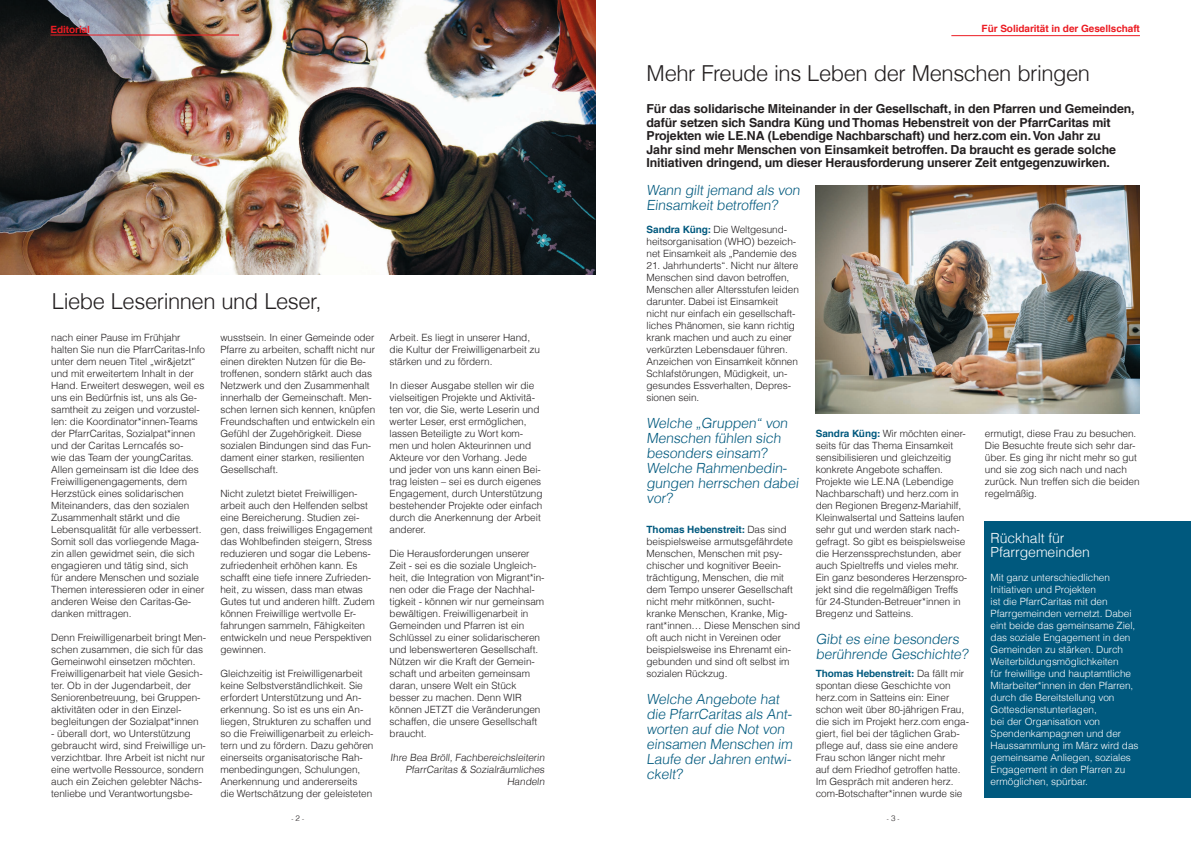
<style>
.page{position:relative;width:1191px;height:842px;background:#fff}
.page>*{position:absolute;margin:0;border:0;box-sizing:border-box;transform-origin:0 0}
.Überschrift{font:300 22px "Helveticafor Caritas";letter-spacing:-.02em;color:#231f20}
.Interview_Frage{font:300 14px/15px "Helveticafor Caritas";color:#00597e}
.Fließtext_light{font:300 14px/14px "Helveticafor Caritas";letter-spacing:-.005em;color:#fff}
.Zwischenüberschrift{font:700 12.4px/13.5px "Helveticafor Caritas";letter-spacing:-.01em;color:#231f20}
.Name_kursiv{font:300 10px/12px "Helveticafor Caritas";letter-spacing:-.005em;color:#231f20}
.Fließtext_light-2{font:300 10px/12px "Helveticafor Caritas";letter-spacing:-.005em;color:#fff}
.Fließtext_light-3{font:300 10px/12px "Helveticafor Caritas";letter-spacing:-.005em;color:#231f20}
.Fließtext_bold{font:700 10px "Helveticafor Caritas";letter-spacing:-.005em;color:#ec1c23}
.t1{font:300 6px "Helveticafor Caritas";color:#231f20}
.s1{font-weight:700;color:#00597e}
.s2{font-size:8px}
</style>
<div class="page">
<hr style="left:951px;top:35px;width:189px;height:1px;background:#ec1c23">
<img style="left:0;top:0;width:595px;height:275px">
<hr style="left:50px;top:35px;width:189px;height:1px;background:#ec1c23">
<div style="left:985px;top:521px;width:206px;height:276px;background:#00597e"></div>
<img style="left:815px;top:185px;width:325px;height:228px">
<p class="Fließtext_bold" style="left:50px;top:23px;width:41px">Editorial</p>
<p class="Überschrift" style="left:52px;top:287px;width:271px">Liebe Leserinnen und Leser,</p>
<p class="Name_kursiv" style="left:51px;top:332px;width:155px">nach einer Pause im Frühjahr halten Sie nun die PfarrCaritas-Info unter dem neuen Titel „wir&amp;jetzt“ und mit erweitertem Inhalt in der<br>Hand. Erweitert deswegen, weil es uns ein Bedürfnis ist, uns als Ge&shy;samtheit zu zeigen und vorzustel&shy;len: die Koordinator*innen-Teams der PfarrCaritas, Sozialpat*innen und der Caritas Lerncafés so-<br>wie das Team der youngCaritas.<br>Allen gemeinsam ist die Idee des<br>Freiwilligenengagements, dem<br>Herzstück eines solidarischen<br>Miteinanders, das den sozialen<br>Zusammenhalt stärkt und die<br>Lebensqualität für alle verbessert.<br>Somit soll das vorliegende Maga&shy;zin allen gewidmet sein, die sich engagieren und tätig sind, sich<br>für andere Menschen und soziale<br>Themen interessieren oder in einer anderen Weise den Caritas-Ge&shy;danken mittragen.</p>
<p class="Name_kursiv" style="left:51px;top:632px;width:156px">Denn Freiwilligenarbeit bringt Men&shy;schen zusammen, die sich für das Gemeinwohl einsetzen möchten.<br>Freiwilligenarbeit hat viele Gesich&shy;ter. Ob in der Jugendarbeit, der Seniorenbetreuung, bei Gruppen&shy;aktivitäten oder in den Einzel&shy;begleitungen der Sozialpat*innen</p>
<p class="Name_kursiv" style="left:51px;top:728px;width:156px">- überall dort, wo Unterstützung gebraucht wird, sind Freiwillige un&shy;verzichtbar. Ihre Arbeit ist nicht nur eine wertvolle Ressource, sondern auch ein Zeichen gelebter Nächs&shy;tenliebe und Verantwortungsbe-</p>
<p class="Name_kursiv" style="left:220px;top:332px;width:156px">wusstsein. In einer Gemeinde oder<br>Pfarre zu arbeiten, schafft nicht nur einen direkten Nutzen für die Be&shy;troffenen, sondern stärkt auch das<br>Netzwerk und den Zusammenhalt innerhalb der Gemeinschaft. Men&shy;schen lernen sich kennen, knüpfen<br>Freundschaften und entwickeln ein<br>Gefühl der Zugehörigkeit. Diese sozialen Bindungen sind das Fun&shy;dament einer starken, resilienten<br>Gesellschaft.</p>
<p class="Name_kursiv" style="left:220px;top:488px;width:156px">Nicht zuletzt bietet Freiwilligen&shy;arbeit auch den Helfenden selbst eine Bereicherung. Studien zei&shy;gen, dass freiwilliges Engagement das Wohlbefinden steigern, Stress reduzieren und sogar die Lebens&shy;zufriedenheit erhöhen kann. Es schafft eine tiefe innere Zufrieden&shy;heit, zu wissen, dass man etwas<br>Gutes tut und anderen hilft. Zudem können Freiwillige wertvolle Er&shy;fahrungen sammeln, Fähigkeiten entwickeln und neue Perspektiven gewinnen.</p>
<p class="Name_kursiv" style="left:220px;top:668px;width:155px">Gleichzeitig ist Freiwilligenarbeit keine Selbstverständlichkeit. Sie erfordert Unterstützung und An&shy;erkennung. So ist es uns ein An&shy;liegen, Strukturen zu schaffen und so die Freiwilligenarbeit zu erleich&shy;tern und zu fördern. Dazu gehören einerseits organisatorische Rah&shy;menbedingungen, Schulungen, Anerkennung und andererseits die Wertschätzung der geleisteten</p>
<p class="Name_kursiv" style="left:389px;top:332px;width:152px">Arbeit. Es liegt in unserer Hand, die Kultur der Freiwilligenarbeit zu stärken und zu fördern.</p>
<p class="Name_kursiv" style="left:389px;top:380px;width:154px">In dieser Ausgabe stellen wir die vielseitigen Projekte und Aktivitä&shy;ten vor, die Sie, werte Leserin und werter Leser, erst ermöglichen, lassen Beteiligte zu Wort kom&shy;men und holen Akteurinnen und<br>Akteure vor den Vorhang. Jede und jeder von uns kann einen Bei&shy;trag leisten – sei es durch eigenes<br>Engagement, durch Unterstützung bestehender Projekte oder einfach durch die Anerkennung der Arbeit anderer.</p>
<p class="Name_kursiv" style="left:389px;top:548px;width:156px">Die Herausforderungen unserer Zeit - sei es die soziale Ungleich&shy;heit, die Integration von Migrant*in&shy;nen oder die Frage der Nachhal&shy;tigkeit - können wir nur gemeinsam bewältigen. Freiwilligenarbeit in Gemeinden und Pfarren ist ein Schlüssel zu einer solidarischeren und lebenswerteren Gesellschaft.</p>
<p class="Name_kursiv" style="left:389px;top:656px;width:152px">Nützen wir die Kraft der Gemein&shy;schaft und arbeiten gemeinsam daran, unsere Welt ein Stück besser zu machen. Denn WIR können JETZT die Veränderungen schaffen, die unsere Gesellschaft braucht.</p>
<p class="Name_kursiv" style="left:390px;top:752px;width:157px;text-align:right">Ihre Bea Bröll, Fachbereichsleiterin<br>PfarrCaritas &amp; Sozialräumliches<br>Handeln</p>
<p class="Fließtext_bold" style="left:981px;top:23px;width:160px">Für Solidarität in der Gesellschaft</p>
<p class="Überschrift" style="left:646px;top:59px;width:445px">Mehr Freude ins Leben der Menschen bringen</p>
<p class="Zwischenüberschrift" style="left:646px;top:102px;width:490px">Für das solidarische Miteinander in der Gesellschaft, in den Pfarren und Gemeinden, dafür setzen sich Sandra Küng und Thomas Hebenstreit von der PfarrCaritas mit Projekten wie LE.NA (Lebendige Nachbarschaft) und herz.com ein. Von Jahr zu<br>Jahr sind mehr Menschen von Einsamkeit betroffen. Da braucht es gerade solche Initiativen dringend, um dieser Herausforderung unserer Zeit entgegenzuwirken.</p>
<p class="Interview_Frage" style="left:646px;top:183px;width:157px">Wann gilt jemand als von<br>Einsamkeit betroffen?</p>
<p class="Fließtext_light-3" style="left:646px;top:224px;width:152px"><span class="s1">Sandra Küng:</span> Die Weltgesund&shy;heitsorganisation (WHO) bezeich&shy;net Einsamkeit als „Pandemie des</p>
<p class="Fließtext_light-3" style="left:646px;top:260px;width:154px">21. Jahrhunderts“. Nicht nur ältere<br>Menschen sind davon betroffen,<br>Menschen aller Altersstufen leiden darunter. Dabei ist Einsamkeit nicht nur einfach ein gesellschaft&shy;liches Phänomen, sie kann richtig krank machen und auch zu einer verkürzten Lebensdauer führen.<br>Anzeichen von Einsamkeit können<br>Schlafstörungen, Müdigkeit, un&shy;gesundes Essverhalten, Depres&shy;sionen sein.</p>
<p class="Interview_Frage" style="left:646px;top:416px;width:156px">Welche „Gruppen“ von<br>Menschen fühlen sich besonders einsam?<br>Welche Rahmenbedin&shy;gungen herrschen dabei vor?</p>
<p class="Name_kursiv" style="left:646px;top:524px;width:155px"><span class="s1">Thomas Hebenstreit:</span> Das sind beispielsweise armutsgefährdete<br>Menschen, Menschen mit psy&shy;chischer und kognitiver Beein&shy;trächtigung, Menschen, die mit dem Tempo unserer Gesellschaft nicht mehr mitkönnen, sucht&shy;kranke Menschen, Kranke, Mig&shy;rant*innen… Diese Menschen sind oft auch nicht in Vereinen oder beispielsweise ins Ehrenamt ein&shy;gebunden und sind oft selbst im sozialen Rückzug.</p>
<p class="Interview_Frage" style="left:646px;top:692px;width:150px">Welche Angebote hat die PfarrCaritas als Ant&shy;worten auf die Not von einsamen Menschen im<br>Laufe der Jahren entwi&shy;ckelt?</p>
<p class="Name_kursiv" style="left:815px;top:428px;width:153px"><span class="s1">Sandra Küng:</span> Wir möchten einer&shy;seits für das Thema Einsamkeit sensibilisieren und gleichzeitig konkrete Angebote schaffen.<br>Projekte wie LE.NA (Lebendige<br>Nachbarschaft) und herz.com in den Regionen Bregenz-Mariahilf,<br>Kleinwalsertal und Satteins laufen sehr gut und werden stark nach&shy;gefragt. So gibt es beispielsweise die Herzenssprechstunden, aber auch Spieltreffs und vieles mehr.<br>Ein ganz besonderes Herzenspro&shy;jekt sind die regelmäßigen Treffs für 24-Stunden-Betreuer*innen in<br>Bregenz und Satteins.</p>
<p class="Interview_Frage" style="left:815px;top:632px;width:156px">Gibt es eine besonders berührende Geschichte?</p>
<p class="Name_kursiv" style="left:815px;top:668px;width:155px"><span class="s1">Thomas Hebenstreit:</span> Da fällt mir spontan diese Geschichte von herz.com in Satteins ein: Einer schon weit über 80-jährigen Frau, die sich im Projekt herz.com enga&shy;giert, fiel bei der täglichen Grab&shy;pflege auf, dass sie eine andere<br>Frau schon länger nicht mehr<br>auf dem Friedhof getroffen hatte.<br>Im Gespräch mit anderen herz. com-Botschafter*innen wurde sie</p>
<p class="Name_kursiv" style="left:985px;top:428px;width:156px">ermutigt, diese Frau zu besuchen.<br>Die Besuchte freute sich sehr dar&shy;über. Es ging ihr nicht mehr so gut und sie zog sich nach und nach zurück. Nun treffen sich die beiden regelmäßig.</p>
<p class="Fließtext_light" style="left:990px;top:531px;width:101px">Rückhalt für<br>Pfarrgemeinden</p>
<p class="Fließtext_light-2" style="left:990px;top:572px;width:149px">Mit ganz unterschiedlichen<br>Initiativen und Projekten<br>ist die PfarrCaritas mit den<br>Pfarrgemeinden vernetzt. Dabei eint beide das gemeinsame Ziel, das soziale Engagement in den<br>Gemeinden zu stärken. Durch<br>Weiterbildungsmöglichkeiten<br>für freiwillige und hauptamtliche<br>Mitarbeiter*innen in den Pfarren, durch die Bereitstellung von<br>Gottesdienstunterlagen,<br>bei der Organisation von<br>Spendenkampagnen und der<br>Haussammlung im März wird das gemeinsame Anliegen, soziales<br>Engagement in den Pfarren zu ermöglichen, spürbar.</p>
<p class="t1" style="left:291px;top:815px;width:14px">- <span class="s2">2</span> -</p>
<p class="t1" style="left:887px;top:815px;width:14px">- <span class="s2">3</span> -</p>
</div>
